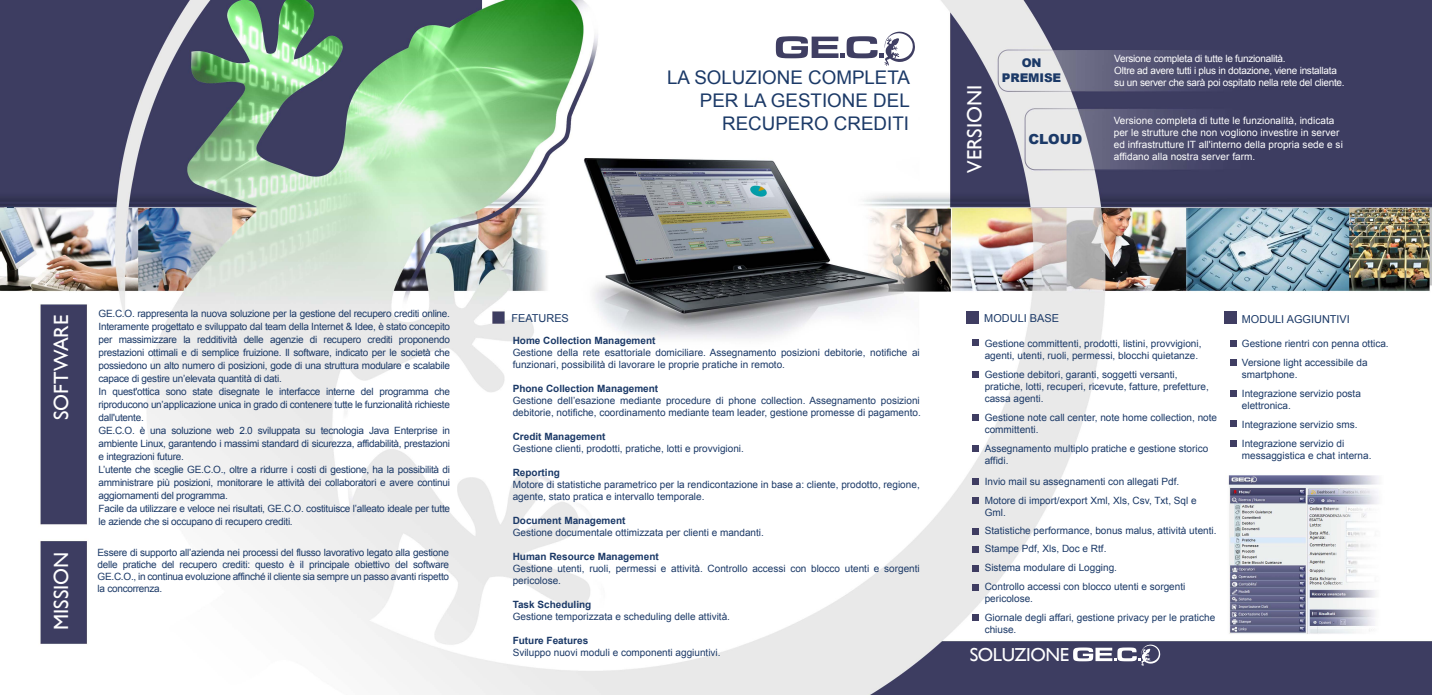
<style>
.page{position:relative;width:1432px;height:695px;background:#fff}
.page>*{position:absolute;margin:0;border:0;box-sizing:border-box;transform-origin:0 0}
.t1{font:20.6px "Gill Sans";letter-spacing:.005em;color:#fff}
.t2{font:18.8px/23px "Arial";color:#1b3967;text-align:right}
.t3{font:18.8px "Gill Sans";letter-spacing:-.025em;color:#fff}
.t4{font:900 13.9px "Arial";color:#1b3967}
.t5{font:900 12px/15px "Arial";letter-spacing:-.01em;color:#1b3967;text-align:center}
.t6{font:10.9px "Arial";color:#1b3967}
.t7{font:10px/12px "Arial";color:#1b3967}
.t8{font:10px/13px "Arial";letter-spacing:-.025em;color:#1b3967}
.t9{font:10px/12px "Arial";letter-spacing:.005em;color:#fff}
.t10{font:700 10px "Arial";color:#1b3967}
.t11{font:10px/12px "Arial";letter-spacing:-.025em;color:#fff}
</style>
<div class="page">
<img style="left:0;top:0;width:1432px;height:694px">
<div style="left:966px;top:311px;width:12px;height:12px;background:#3f3d62"></div>
<div style="left:972px;top:339px;width:6px;height:7px;background:#3f3d62"></div>
<svg style="left:972px;top:371px;width:6px;height:6px"></svg>
<svg style="left:972px;top:414px;width:6px;height:6px"></svg>
<svg style="left:972px;top:445px;width:6px;height:6px"></svg>
<svg style="left:972px;top:478px;width:6px;height:6px"></svg>
<svg style="left:972px;top:497px;width:6px;height:6px"></svg>
<svg style="left:972px;top:528px;width:6px;height:6px"></svg>
<svg style="left:972px;top:546px;width:6px;height:6px"></svg>
<svg style="left:972px;top:565px;width:6px;height:6px"></svg>
<svg style="left:972px;top:584px;width:6px;height:6px"></svg>
<svg style="left:972px;top:614px;width:6px;height:6px"></svg>
<div style="left:1224px;top:311px;width:12px;height:12px;background:#3f3d62"></div>
<div style="left:1230px;top:340px;width:6px;height:7px;background:#3f3d62"></div>
<svg style="left:1230px;top:359px;width:6px;height:6px"></svg>
<div style="left:1230px;top:390px;width:6px;height:7px;background:#3f3d62"></div>
<svg style="left:1230px;top:420px;width:6px;height:6px"></svg>
<svg style="left:1230px;top:440px;width:6px;height:6px"></svg>
<svg style="left:776px;top:32px;width:139px;height:34px"></svg>
<svg style="left:1073px;top:644px;width:87px;height:22px"></svg>
<h1 class="t1" style="left:49px;top:420px;width:107px;rotate:-90deg">SOFTWARE</h1>
<h1 class="t1" style="left:49px;top:630px;width:80px;rotate:-90deg">MISSION</h1>
<p class="t8" style="left:98px;top:307px;width:353px">GE.C.O. rappresenta la nuova soluzione per la gestione del recupero crediti online.<br>Interamente progettato e sviluppato dal team della Internet &amp; Idee, è stato concepito per massimizzare la redditività delle agenzie di recupero crediti proponendo prestazioni ottimali e di semplice fruizione. Il software, indicato per le società che possiedono un alto numero di posizioni, gode di una struttura modulare e scalabile capace di gestire un’elevata quantità di dati.<br>In quest'ottica sono state disegnate le interfacce interne del programma che riproducono un’applicazione unica in grado di contenere tutte le funzionalità richieste dall'utente.<br>GE.C.O. è una soluzione web 2.0 sviluppata su tecnologia Java Enterprise in ambiente Linux, garantendo i massimi standard di sicurezza, affidabilità, prestazioni e integrazioni future.<br>L’utente che sceglie GE.C.O., oltre a ridurre i costi di gestione, ha la possibilità di amministrare più posizioni, monitorare le attività dei collaboratori e avere continui aggiornamenti del programma.<br>Facile da utilizzare e veloce nei risultati, GE.C.O. costituisce l’alleato ideale per tutte le aziende che si occupano di recupero crediti.</p>
<p class="t7" style="left:98px;top:546px;width:353px;text-align:justify">Essere di supporto all’azienda nei processi del flusso lavorativo legato alla gestione delle pratiche del recupero crediti: questo è il principale obiettivo del software GE.C.O., in continua evoluzione affinché il cliente sia sempre un passo avanti rispetto la concorrenza.</p>
<h2 class="t2" style="left:667px;top:66px;width:244px">LA SOLUZIONE COMPLETA<br>PER LA GESTIONE DEL<br>RECUPERO CREDITI</h2>
<h1 class="t1" style="left:962px;top:173px;width:90px;rotate:-90deg">VERSIONI</h1>
<p class="t5" style="left:1002px;top:55px;width:61px">ON<br>PREMISE</p>
<h3 class="t4" style="left:1028px;top:129px;width:55px">CLOUD</h3>
<p class="t11" style="left:1114px;top:53px;width:232px">Versione completa di tutte le funzionalità.<br>Oltre ad avere tutti i plus in dotazione, viene installata su un server che sarà poi ospitato nella rete del cliente.</p>
<p class="t9" style="left:1113px;top:114px;width:231px">Versione completa di tutte le funzionalità, indicata per le strutture che non vogliono investire in server ed infrastrutture IT all'interno della propria sede e si affidano alla nostra server farm.</p>
<p class="t6" style="left:511px;top:310px;width:59px">FEATURES</p>
<p class="t6" style="left:984px;top:310px;width:76px">MODULI BASE</p>
<p class="t6" style="left:1241px;top:312px;width:110px">MODULI AGGIUNTIVI</p>
<p class="t10" style="left:512px;top:333px;width:144px">Home Collection Management</p>
<p class="t7" style="left:512px;top:346px;width:408px">Gestione della rete esattoriale domiciliare. Assegnamento posizioni debitorie, notifiche ai funzionari, possibilità di lavorare le proprie pratiche in remoto.</p>
<p class="t10" style="left:512px;top:381px;width:147px">Phone Collection Management</p>
<p class="t7" style="left:512px;top:394px;width:410px">Gestione dell’esazione mediante procedure di phone collection. Assegnamento posizioni debitorie, notifiche, coordinamento mediante team leader, gestione promesse di pagamento.</p>
<p class="t10" style="left:512px;top:429px;width:94px">Credit Management</p>
<p class="t7" style="left:512px;top:442px;width:233px">Gestione clienti, prodotti, pratiche, lotti e provvigioni.</p>
<p class="t10" style="left:512px;top:465px;width:49px">Reporting</p>
<p class="t7" style="left:512px;top:478px;width:408px">Motore di statistiche parametrico per la rendicontazione in base a: cliente, prodotto, regione, agente, stato pratica e intervallo temporale.</p>
<p class="t10" style="left:512px;top:513px;width:114px">Document Management</p>
<p class="t7" style="left:512px;top:526px;width:253px">Gestione documentale ottimizzata per clienti e mandanti.</p>
<p class="t10" style="left:512px;top:549px;width:148px">Human Resource Management</p>
<p class="t7" style="left:512px;top:562px;width:408px">Gestione utenti, ruoli, permessi e attività. Controllo accessi con blocco utenti e sorgenti pericolose.</p>
<p class="t10" style="left:512px;top:597px;width:80px">Task Scheduling</p>
<p class="t7" style="left:512px;top:610px;width:219px">Gestione temporizzata e scheduling delle attività.</p>
<p class="t10" style="left:512px;top:633px;width:77px">Future Features</p>
<p class="t7" style="left:512px;top:646px;width:209px">Sviluppo nuovi moduli e componenti aggiuntivi.</p>
<p class="t7" style="left:984px;top:337px;width:218px">Gestione committenti, prodotti, listini, provvigioni, agenti, utenti, ruoli, permessi, blocchi quietanze.</p>
<p class="t7" style="left:984px;top:368px;width:225px">Gestione debitori, garanti, soggetti versanti, pratiche, lotti, recuperi, ricevute, fatture, prefetture, cassa agenti.</p>
<p class="t7" style="left:984px;top:411px;width:234px">Gestione note call center, note home collection, note committenti.</p>
<p class="t7" style="left:984px;top:442px;width:225px">Assegnamento multiplo pratiche e gestione storico affidi.</p>
<p class="t7" style="left:984px;top:472px;width:213px;line-height:19px">Invio mail su assegnamenti con allegati Pdf.<br>Motore di import/export Xml, Xls, Csv, Txt, Sql e</p>
<p class="t7" style="left:984px;top:503px;width:233px;line-height:18px">Gml.<br>Statistiche performance, bonus malus, attività utenti.<br>Stampe Pdf, Xls, Doc e Rtf.</p>
<p class="t7" style="left:984px;top:558px;width:202px;line-height:19px">Sistema modulare di Logging.<br>Controllo accessi con blocco utenti e sorgenti</p>
<p class="t7" style="left:984px;top:589px;width:232px;line-height:19px">pericolose.<br>Giornale degli affari, gestione privacy per le pratiche</p>
<p class="t7" style="left:984px;top:623px;width:33px">chiuse.</p>
<h2 class="t3" style="left:969px;top:643px;width:101px">SOLUZIONE</h2>
<p class="t7" style="left:1242px;top:334px;width:148px;line-height:19px">Gestione rientri con penna ottica.<br>Versione light accessibile da</p>
<p class="t7" style="left:1242px;top:365px;width:120px;line-height:19px">smartphone.<br>Integrazione servizio posta</p>
<p class="t7" style="left:1242px;top:396px;width:117px;line-height:19px">elettronica.<br>Integrazione servizio sms.<br>Integrazione servizio di</p>
<p class="t7" style="left:1242px;top:449px;width:131px">messaggistica e chat interna.</p>
</div>
